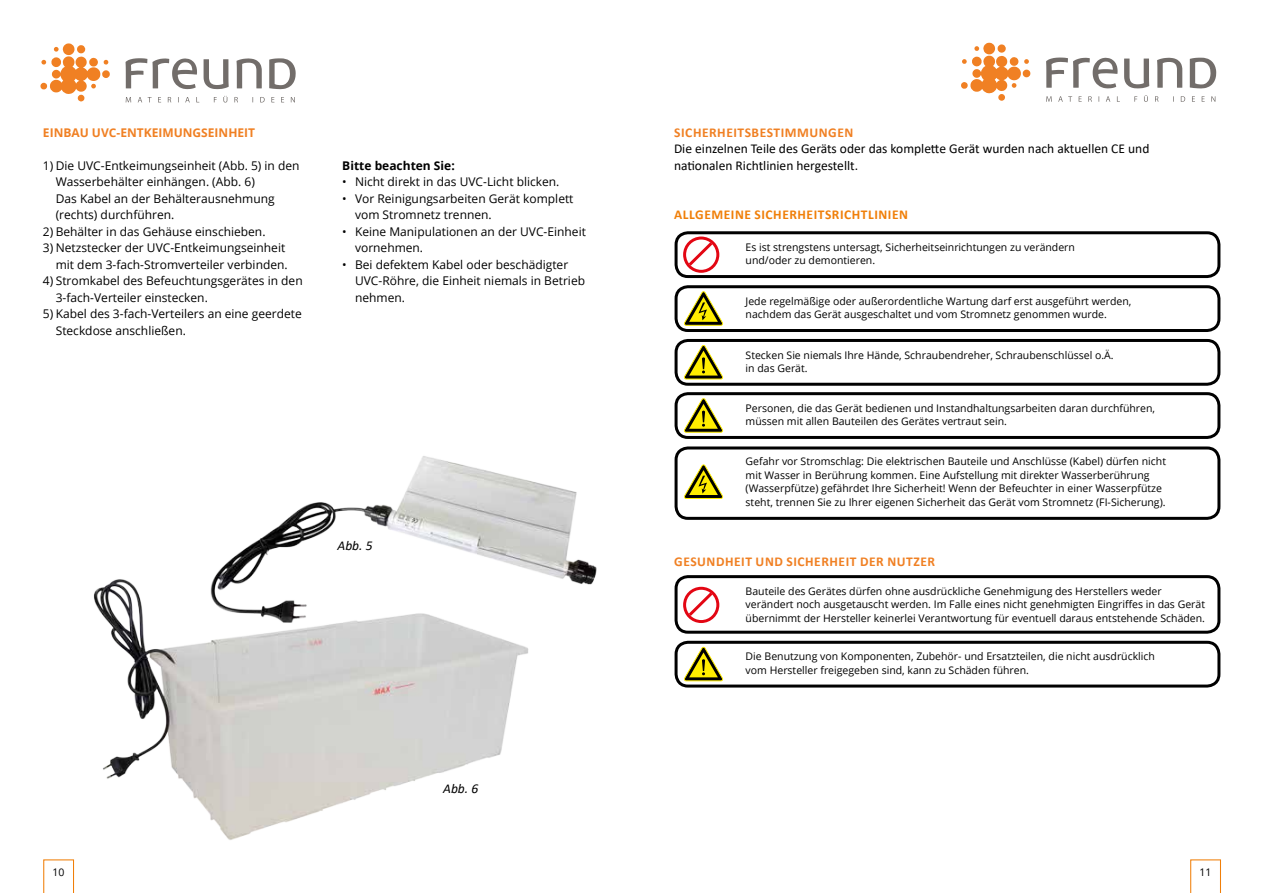
<style>
.page{position:relative;width:1263px;height:893px;background:#fff}
.page>*{position:absolute;margin:0;border:0;box-sizing:border-box;transform-origin:0 0}
.t1{font:13.5px/16.5px "Calibri";color:#000}
.t2{font:700 13.5px "Calibri";letter-spacing:.04em;color:#f08023}
.t3{font:700 13.5px "Calibri";letter-spacing:.04em;color:#f07f09}
.t4{font:italic 13.5px "Calibri";color:#000}
.t5{font:12px/16.5px "Open Sans";color:#000}
.t6{font:700 12px "Open Sans";color:#f08023}
.t7{font:700 12px "Open Sans";color:#000}
.t8{font:10.5px/13.5px "Open Sans";color:#000}
</style>
<div class="page">
<div style="left:674px;top:231px;width:546px;height:47px;border:3px solid #000;border-radius:12px"></div>
<svg style="left:683px;top:237px;width:36px;height:36px"></svg>
<div style="left:674px;top:575px;width:546px;height:59px;border:3px solid #000;border-radius:12px"></div>
<svg style="left:683px;top:587px;width:36px;height:36px"></svg>
<div style="left:674px;top:285px;width:546px;height:47px;border:3px solid #000;border-radius:12px"></div>
<svg style="left:683px;top:291px;width:40px;height:35px"></svg>
<div style="left:674px;top:641px;width:546px;height:46px;border:3px solid #000;border-radius:12px"></div>
<svg style="left:684px;top:647px;width:39px;height:34px"></svg>
<div style="left:674px;top:446px;width:546px;height:74px;border:3px solid #000;border-radius:12px"></div>
<svg style="left:683px;top:464px;width:40px;height:35px"></svg>
<div style="left:674px;top:392px;width:546px;height:47px;border:3px solid #000;border-radius:12px"></div>
<svg style="left:683px;top:398px;width:40px;height:35px"></svg>
<div style="left:674px;top:339px;width:546px;height:47px;border:3px solid #000;border-radius:12px"></div>
<svg style="left:683px;top:345px;width:40px;height:35px"></svg>
<img style="left:74px;top:579px;width:440px;height:301px">
<img style="left:189px;top:456px;width:408px;height:223px">
<svg style="left:961px;top:43px;width:69px;height:58px"></svg>
<svg style="left:1046px;top:58px;width:170px;height:44px"></svg>
<svg style="left:40px;top:43px;width:70px;height:58px"></svg>
<svg style="left:125px;top:58px;width:171px;height:45px"></svg>
<svg style="left:43px;top:859px;width:31px;height:34px"></svg>
<svg style="left:1190px;top:859px;width:31px;height:34px"></svg>
<p class="t6" style="left:43px;top:124px;width:9px">EINBA</p>
<p class="t6" style="left:80px;top:124px;width:177px">U UVC-ENTKEIMUNGSEINH EIT</p>
<p class="t5" style="left:56px;top:157px;width:245px;text-indent:-13px">1) Die UVC-Entkeimungseinheit (Abb. 5) in den Wasserbehälter einhängen. (Abb. 6)<br>Das Kabel an der Behälterausnehmung (rechts) durchführen.</p>
<p class="t5" style="left:43px;top:223px;width:224px">2) Behälter in das Gehäuse einschieben.</p>
<p class="t5" style="left:43px;top:239px;width:246px;text-align:right">3) Netzstecker der UVC-Entkeimungseinheit mit dem 3-fach-Stromverteiler verbinden.</p>
<p class="t5" style="left:56px;top:272px;width:248px;text-indent:-13px">4) Stromkabel des Befeuchtungsgerätes in den<br>3-fach-Verteiler einstecken.</p>
<p class="t5" style="left:56px;top:305px;width:248px;text-indent:-13px">5) Kabel des 3-fach-Verteilers an eine geerdete<br>Steckdose anschließen.</p>
<p class="t7" style="left:342px;top:157px;width:114px">BITTE BEACHTEN SIE:</p>
<p class="t5" style="left:342px;top:173px;width:219px">• Nicht direkt in das UVC-Licht blicken.</p>
<p class="t5" style="left:355px;top:190px;width:220px;text-indent:-13px">• Vor Reinigungsarbeiten Gerät komplett vom Stromnetz trennen.</p>
<p class="t5" style="left:355px;top:223px;width:232px;text-indent:-13px">• Keine Manipulationen an der UVC-Einheit vornehmen.</p>
<p class="t5" style="left:355px;top:256px;width:231px;text-indent:-13px">• Bei defektem Kabel oder beschädigter<br>UVC-Röhre, die Einheit niemals in Betrieb nehmen.</p>
<p class="t4" style="left:338px;top:536px;width:36px">Abb. 5</p>
<p class="t4" style="left:443px;top:779px;width:36px">Abb. 6</p>
<p class="t2" style="left:674px;top:122px;width:8px">SICHERHEIT</p>
<p class="t2" style="left:745px;top:122px;width:110px">SBESTIMMUNGEN</p>
<p class="t1" style="left:674px;top:140px;width:477px">Die einzelnen Teile des Geräts oder das komplette Gerät wurden nach aktuellen CE und nationalen Richtlinien hergestellt.</p>
<p class="t3" style="left:674px;top:205px;width:17px">ALLGE</p>
<p class="t3" style="left:711px;top:205px;width:52px">MEINE SICHERHEIT</p>
<p class="t3" style="left:825px;top:205px;width:15px">SRICHTLI</p>
<p class="t3" style="left:878px;top:205px;width:31px">NIEN</p>
<p class="t8" style="left:746px;top:240px;width:331px">Es ist strengstens untersagt, Sicherheitseinrichtungen zu verändern und/oder zu demontieren.</p>
<p class="t8" style="left:746px;top:294px;width:387px">Jede regelmäßige oder außerordentliche Wartung darf erst ausgeführt werden, nachdem das Gerät ausgeschaltet und vom Stromnetz genommen wurde.</p>
<p class="t8" style="left:746px;top:348px;width:369px">Stecken Sie niemals Ihre Hände, Schraubendreher, Schraubenschlüssel o.Ä. in das Gerät.</p>
<p class="t8" style="left:746px;top:401px;width:411px">Personen, die das Gerät bedienen und Instandhaltungsarbeiten daran durchführen, müssen mit allen Bauteilen des Gerätes vertraut sein.</p>
<p class="t8" style="left:746px;top:454px;width:422px">Gefahr vor Stromschlag: Die elektrischen Bauteile und Anschlüsse (Kabel) dürfen nicht mit Wasser in Berührung kommen. Eine Aufstellung mit direkter Wasserberührung (Wasserpfütze) gefährdet Ihre Sicherheit! Wenn der Befeuchter in einer Wasserpfütze steht, trennen Sie zu Ihrer eigenen Sicherheit das Gerät vom Stromnetz (FI-Sicherung).</p>
<p class="t2" style="left:674px;top:551px;width:59px">GESUNDHEIT</p>
<p class="t2" style="left:756px;top:551px;width:39px">UND SICHERHEIT</p>
<p class="t2" style="left:860px;top:551px;width:37px">DER NUTZER</p>
<p class="t8" style="left:746px;top:584px;width:461px">Bauteile des Gerätes dürfen ohne ausdrückliche Genehmigung des Herstellers weder verändert noch ausgetauscht werden. Im Falle eines nicht genehmigten Eingriffes in das Gerät übernimmt der Hersteller keinerlei Verantwortung für eventuell daraus entstehende Schäden.</p>
<p class="t8" style="left:746px;top:650px;width:411px">Die Benutzung von Komponenten, Zubehör- und Ersatzteilen, die nicht ausdrücklich vom Hersteller freigegeben sind, kann zu Schäden führen.</p>
<p class="t8" style="left:52px;top:865px;width:14px">10</p>
<p class="t8" style="left:1199px;top:865px;width:14px">11</p>
</div>
